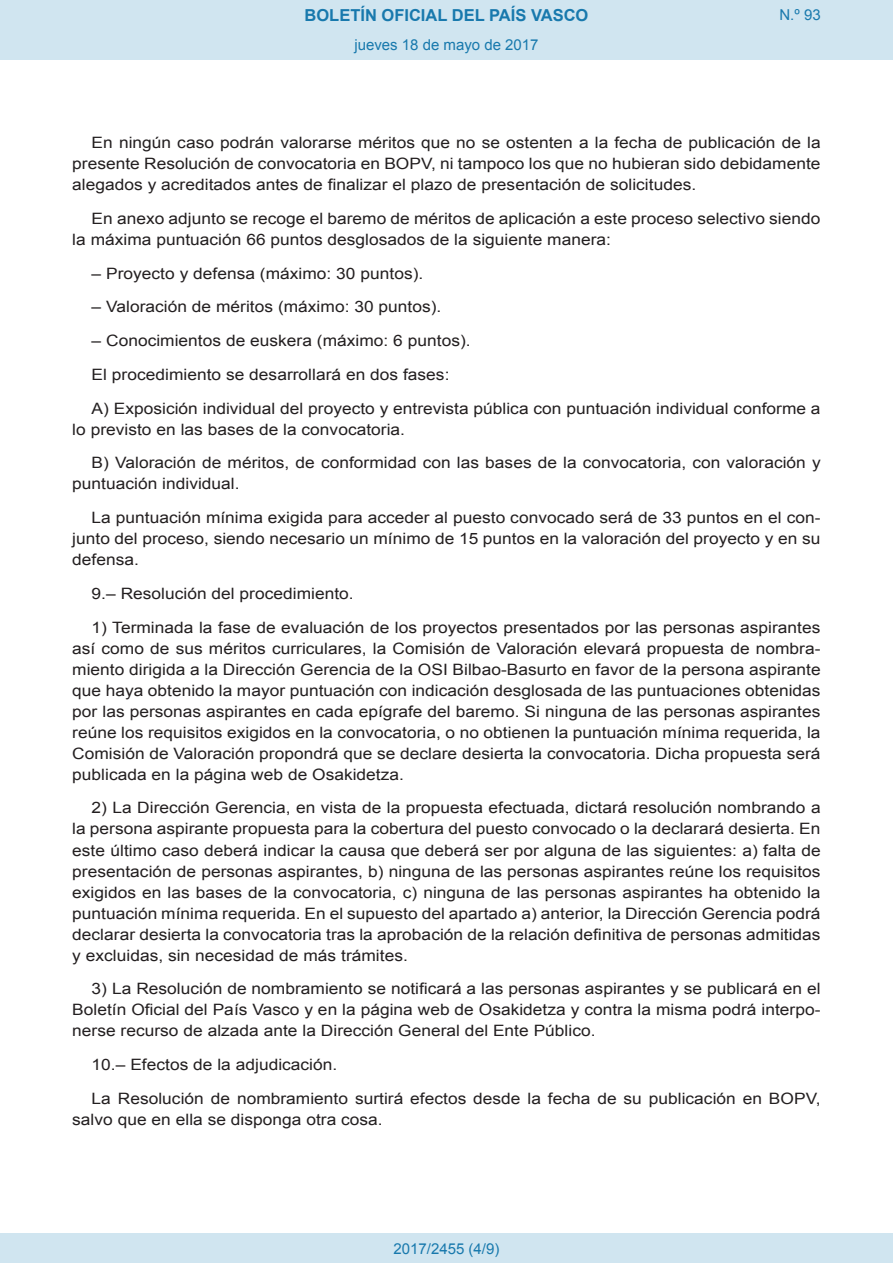
<style>
.page{position:relative;width:893px;height:1263px;background:#fff}
.page>*{position:absolute;margin:0;border:0;box-sizing:border-box;transform-origin:0 0}
.t1{font:700 16.5px "Arial";color:#1879ad}
.BOPVDetalle{font:15.6px/21px "Arial";color:#231f20;text-align:justify;scale:1.11 1}
.Paginacion_Centro{font:15px "Arial";color:#1879ad}
</style>
<div class="page">
<div style="left:0;top:0;width:893px;height:60px;background:#d0e5f0"></div>
<div style="left:0;top:1233px;width:893px;height:30px;background:#d0e5f0"></div>
<p class="t1" style="left:305px;top:4px;width:285px">BOLETÍN OFICIAL DEL PAÍS VASCO</p>
<p class="Paginacion_Centro" style="left:354px;top:35px;width:186px">jueves 18 de mayo de 2017</p>
<p class="Paginacion_Centro" style="left:779px;top:5px;width:43px">N.º 93</p>
<p class="BOPVDetalle" style="left:72px;top:132px;width:676px;text-indent:19px">En ningún caso podrán valorarse méritos que no se ostenten a la fecha de publicación de la presente Resolución de convocatoria en BOPV, ni tampoco los que no hubieran sido debidamente alegados y acreditados antes de finalizar el plazo de presentación de solicitudes.</p>
<p class="BOPVDetalle" style="left:72px;top:208px;width:675px;text-indent:19px">En anexo adjunto se recoge el baremo de méritos de aplicación a este proceso selectivo siendo la máxima puntuación 66 puntos desglosados de la siguiente manera:</p>
<p class="BOPVDetalle" style="left:92px;top:263px;width:300px">– Proyecto y defensa (máximo: 30 puntos).</p>
<p class="BOPVDetalle" style="left:92px;top:297px;width:317px">– Valoración de méritos (máximo: 30 puntos).</p>
<p class="BOPVDetalle" style="left:92px;top:330px;width:343px">– Conocimientos de euskera (máximo: 6 puntos).</p>
<p class="BOPVDetalle" style="left:92px;top:364px;width:324px">El procedimiento se desarrollará en dos fases:</p>
<p class="BOPVDetalle" style="left:72px;top:398px;width:676px;text-indent:19px">A) Exposición individual del proyecto y entrevista pública con puntuación individual conforme a lo previsto en las bases de la convocatoria.</p>
<p class="BOPVDetalle" style="left:72px;top:453px;width:676px;text-indent:19px">B) Valoración de méritos, de conformidad con las bases de la convocatoria, con valoración y puntuación individual.</p>
<p class="BOPVDetalle" style="left:72px;top:507px;width:676px;text-indent:19px">La puntuación mínima exigida para acceder al puesto convocado será de 33 puntos en el con&shy;junto del proceso, siendo necesario un mínimo de 15 puntos en la valoración del proyecto y en su defensa.</p>
<p class="BOPVDetalle" style="left:92px;top:583px;width:238px">9.– Resolución del procedimiento.</p>
<p class="BOPVDetalle" style="left:72px;top:617px;width:676px;text-indent:19px">1) Terminada la fase de evaluación de los proyectos presentados por las personas aspirantes así como de sus méritos curriculares, la Comisión de Valoración elevará propuesta de nombra&shy;miento dirigida a la Dirección Gerencia de la OSI Bilbao-Basurto en favor de la persona aspirante que haya obtenido la mayor puntuación con indicación desglosada de las puntuaciones obtenidas por las personas aspirantes en cada epígrafe del baremo. Si ninguna de las personas aspirantes reúne los requisitos exigidos en la convocatoria, o no obtienen la puntuación mínima requerida, la Comisión de Valoración propondrá que se declare desierta la convocatoria. Dicha propuesta será publicada en la página web de Osakidetza.</p>
<p class="BOPVDetalle" style="left:72px;top:798px;width:676px;text-indent:19px">2) La Dirección Gerencia, en vista de la propuesta efectuada, dictará resolución nombrando a la persona aspirante propuesta para la cobertura del puesto convocado o la declarará desierta. En este último caso deberá indicar la causa que deberá ser por alguna de las siguientes: a) falta de presentación de personas aspirantes, b) ninguna de las personas aspirantes reúne los requisitos exigidos en las bases de la convocatoria, c) ninguna de las personas aspirantes ha obtenido la puntuación mínima requerida. En el supuesto del apartado a) anterior, la Dirección Gerencia podrá declarar desierta la convocatoria tras la aprobación de la relación definitiva de personas admitidas y excluidas, sin necesidad de más trámites.</p>
<p class="BOPVDetalle" style="left:72px;top:978px;width:676px;text-indent:19px">3) La Resolución de nombramiento se notificará a las personas aspirantes y se publicará en el Boletín Oficial del País Vasco y en la página web de Osakidetza y contra la misma podrá interpo&shy;nerse recurso de alzada ante la Dirección General del Ente Público.</p>
<p class="BOPVDetalle" style="left:92px;top:1054px;width:223px">10.– Efectos de la adjudicación.</p>
<p class="BOPVDetalle" style="left:72px;top:1088px;width:675px;text-indent:19px">La Resolución de nombramiento surtirá efectos desde la fecha de su publicación en BOPV, salvo que en ella se disponga otra cosa.</p>
<p class="Paginacion_Centro" style="left:393px;top:1238px;width:107px">2017/2455 (4/9)</p>
</div>
